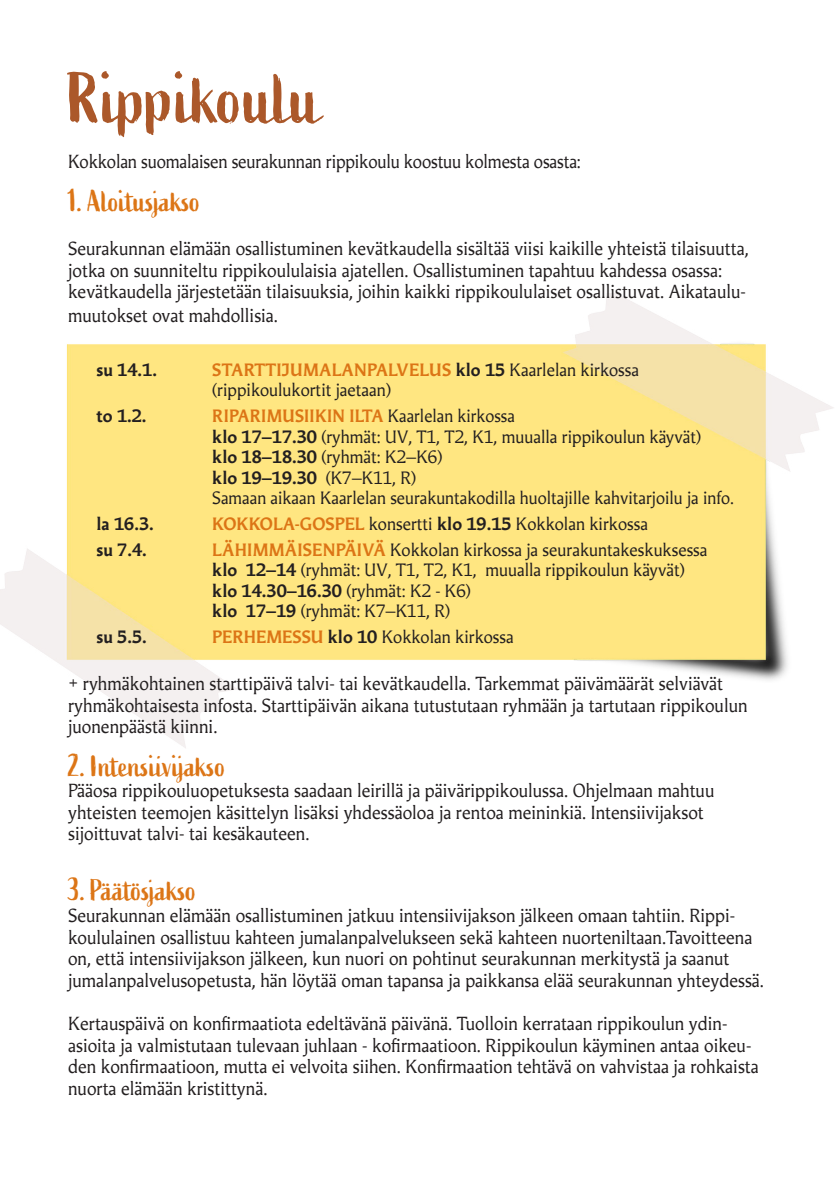
<style>
.page{position:relative;width:840px;height:1191px;background:#fff}
.page>*{position:absolute;margin:0;border:0;box-sizing:border-box;transform-origin:0 0}
.t1{font:72px "Active";color:#ab582a}
.t2{font:30px "Active";color:#dc7516}
.t3{font:18px/21.6px "Martti";color:#231f20}
.t4{font:17px/20.4px "Martti";color:#231f20}
.t5{font:700 17px "Martti";color:#231f20}
.s1{font-size:32px}
.s2{font-weight:700;color:#dc7516}
.s3{font-weight:700}
</style>
<div class="page">
<img style="left:0;top:294px;width:834px;height:454px">
<h1 class="t1" style="left:68px;top:57px;width:253px">Rippikoulu</h1>
<p class="t3" style="left:68px;top:150px;width:514px">Kokkolan suomalaisen seurakunnan rippikoulu koostuu kolmesta osasta:</p>
<h2 class="t2" style="left:68px;top:184px;width:134px"><span class="s1">1.</span> Aloitusjakso</h2>
<p class="t3" style="left:68px;top:238px;width:682px">Seurakunnan elämään osallistuminen kevätkaudella sisältää viisi kaikille yhteistä tilaisuutta, jotka on suunniteltu rippikoululaisia ajatellen. Osallistuminen tapahtuu kahdessa osassa: kevätkaudella järjestetään tilaisuuksia, joihin kaikki rippikoululaiset osallistuvat. Aikataulu-</p>
<p class="t3" style="left:68px;top:305px;width:211px">muutokset ovat mahdollisia.</p>
<p class="t5" style="left:96px;top:358px;width:62px">su 14.1.</p>
<p class="t4" style="left:212px;top:359px;width:428px"><span class="s2">STARTTIJUMALANPALVELUS</span> <span class="s3">klo 15</span> Kaarlelan kirkossa (rippikoulukortit jaetaan)</p>
<p class="t5" style="left:96px;top:405px;width:52px">to 1.2.</p>
<p class="t4" style="left:212px;top:406px;width:523px"><span class="s2">RIPARIMUSIIKIN ILTA</span> Kaarlelan kirkossa<br><span class="s3">klo 17—17.30</span> (ryhmät: UV, T1, T2, K1, muualla rippikoulun käyvät)<br><span class="s3">klo 18—18.30</span> (ryhmät: K2—K6)<br><span class="s3">klo 19—19.30</span> (K7—K11, R)<br>Samaan aikaan Kaarlelan seurakuntakodilla huoltajille kahvitarjoilu ja info.</p>
<p class="t5" style="left:96px;top:512px;width:59px">la 16.3.</p>
<p class="t4" style="left:212px;top:513px;width:437px"><span class="s2">KOKKOLA-GOSPEL</span> konsertti <span class="s3">klo 19.15</span> Kokkolan kirkossa</p>
<p class="t5" style="left:96px;top:538px;width:52px">su 7.4.</p>
<p class="t4" style="left:212px;top:539px;width:496px"><span class="s2">LÄHIMMÄISENPÄIVÄ</span> Kokkolan kirkossa ja seurakuntakeskuksessa <span class="s3">klo 12—14</span> (ryhmät: UV, T1, T2, K1, muualla rippikoulun käyvät) <span class="s3">klo 14.30—16.30</span> (ryhmät: K2 - K6)<br><span class="s3">klo 17—19</span> (ryhmät: K7—K11, R)</p>
<p class="t5" style="left:96px;top:625px;width:52px">su 5.5.</p>
<p class="t4" style="left:212px;top:627px;width:303px"><span class="s2">PERHEMESSU</span> <span class="s3">klo 10</span> Kokkolan kirkossa</p>
<p class="t3" style="left:68px;top:673px;width:680px">+ ryhmäkohtainen starttipäivä talvi- tai kevätkaudella. Tarkemmat päivämäärät selviävät ryhmäkohtaisesta infosta. Starttipäivän aikana tutustutaan ryhmään ja tartutaan rippikoulun juonenpäästä kiinni.</p>
<h2 class="t2" style="left:68px;top:748px;width:159px"><span class="s1">2.</span> Intensiivijakso</h2>
<p class="t3" style="left:68px;top:780px;width:647px">Pääosa rippikouluopetuksesta saadaan leirillä ja päivärippikoulussa. Ohjelmaan mahtuu yhteisten teemojen käsittelyn lisäksi yhdessäoloa ja rentoa meininkiä. Intensiivijaksot sijoittuvat talvi- tai kesäkauteen.</p>
<h2 class="t2" style="left:68px;top:873px;width:130px"><span class="s1">3.</span> Päätösjakso</h2>
<p class="t3" style="left:68px;top:904px;width:697px">Seurakunnan elämään osallistuminen jatkuu intensiivijakson jälkeen omaan tahtiin. Rippi&shy;koululainen osallistuu kahteen jumalanpalvelukseen sekä kahteen nuorteniltaan.Tavoitteena on, että intensiivijakson jälkeen, kun nuori on pohtinut seurakunnan merkitystä ja saanut jumalanpalvelusopetusta, hän löytää oman tapansa ja paikkansa elää seurakunnan yhteydessä.</p>
<p class="t3" style="left:68px;top:1012px;width:692px">Kertauspäivä on konfirmaatiota edeltävänä päivänä. Tuolloin kerrataan rippikoulun ydin&shy;asioita ja valmistutaan tulevaan juhlaan - kofirmaatioon. Rippikoulun käyminen antaa oikeu&shy;den konfirmaatioon, mutta ei velvoita siihen. Konfirmaation tehtävä on vahvistaa ja rohkaista nuorta elämään kristittynä.</p>
</div>
